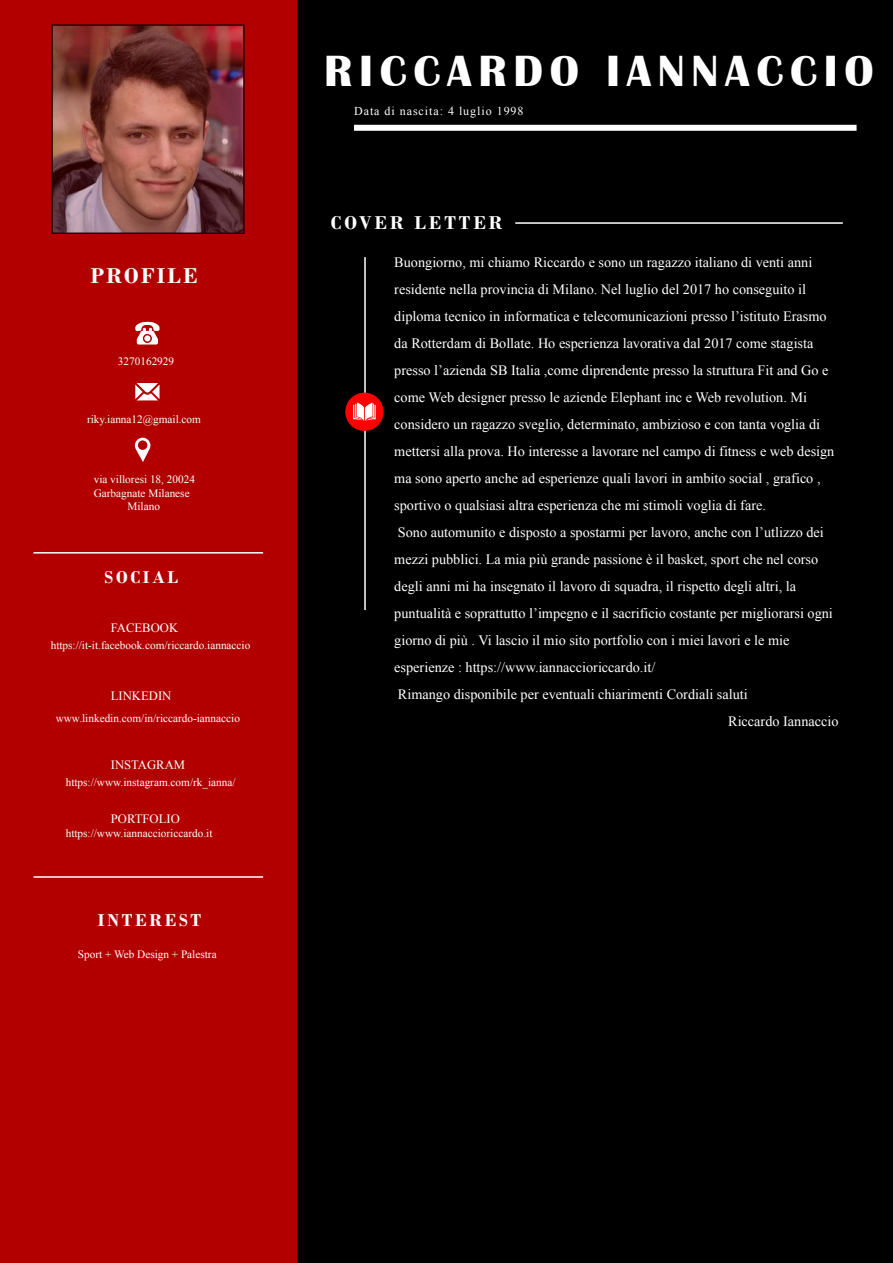
<style>
.page{position:relative;width:893px;height:1263px;background:#000}
.page>*{position:absolute;margin:0;border:0;box-sizing:border-box;transform-origin:0 0}
.t1{font:700 45px "Britannic";letter-spacing:.15em;color:#fff}
.t2{font:700 22.5px "Bodoni";letter-spacing:.1em;color:#fff}
.t3{font:700 19.5px "Bodoni";letter-spacing:.15em;color:#fff}
.t4{font:700 18px "Bodoni";letter-spacing:.15em;color:#fff}
.t5{font:14.25px "Times New Roman";color:#fff}
.t6{font:12.75px "Times New Roman";color:#fff}
.t7{font:12px "Times New Roman";letter-spacing:.08em;color:#fff}
.t8{font:11.25px/13.5px "Times New Roman";color:#fff;text-align:center}
</style>
<div class="page">
<div style="left:0;top:0;width:297px;height:1263px;background:#b20000"></div>
<svg style="left:135px;top:322px;width:25px;height:22px"></svg>
<svg style="left:135px;top:383px;width:25px;height:17px"></svg>
<svg style="left:135px;top:438px;width:15px;height:24px"></svg>
<hr style="left:33px;top:552px;width:230px;height:2px;background:#fff">
<hr style="left:33px;top:876px;width:230px;height:2px;background:#fff">
<div style="left:354px;top:125px;width:502px;height:6px;background:#fff"></div>
<hr style="left:515px;top:222px;width:328px;height:2px;background:#fff">
<hr style="left:364px;top:257px;width:2px;height:353px;background:#fff">
<div style="left:345px;top:393px;width:39px;height:38px;background:#f00;border-radius:50%"></div>
<svg style="left:353px;top:402px;width:23px;height:19px"></svg>
<img style="left:53px;top:26px;width:190px;height:206px">
<div style="left:51px;top:24px;width:194px;height:210px;border:1px solid #000"></div>
<h2 class="t2" style="left:91px;top:262px;width:108px">PROFILE</h2>
<p class="t8" style="left:118px;top:354px;width:58px">3270162929</p>
<p class="t8" style="left:87px;top:412px;width:115px">riky.ianna12@gmail.com</p>
<p class="t8" style="left:94px;top:473px;width:103px">via villoresi 18, 20024<br>Garbagnate Milanese<br>Milano</p>
<p class="t4" style="left:105px;top:566px;width:75px">SOCIAL</p>
<p class="t6" style="left:111px;top:619px;width:69px">FACEBOOK</p>
<p class="t8" style="left:51px;top:638px;width:201px">https://it-it.facebook.com/riccardo.iannaccio</p>
<p class="t6" style="left:111px;top:687px;width:62px">LINKEDIN</p>
<p class="t8" style="left:56px;top:711px;width:186px">www.linkedin.com/in/riccardo-iannaccio</p>
<p class="t6" style="left:111px;top:756px;width:76px">INSTAGRAM</p>
<p class="t8" style="left:66px;top:775px;width:171px">https://www.instagram.com/rk_ianna/</p>
<p class="t6" style="left:111px;top:810px;width:71px">PORTFOLIO</p>
<p class="t8" style="left:66px;top:826px;width:148px">https://www.iannaccioriccardo.it</p>
<p class="t4" style="left:98px;top:909px;width:105px">INTEREST</p>
<p class="t8" style="left:78px;top:947px;width:140px">Sport + Web Design + Palestra</p>
<h1 class="t1" style="left:324px;top:45px;width:551px">RICCARDO IANNACCIO</h1>
<p class="t7" style="left:354px;top:102px;width:171px">Data di nascita: 4 luglio 1998</p>
<h3 class="t3" style="left:331px;top:211px;width:173px">COVER LETTER</h3>
<p class="t5" style="left:394px;top:253px;width:419px">Buongiorno, mi chiamo Riccardo e sono un ragazzo italiano di venti anni</p>
<p class="t5" style="left:394px;top:280px;width:413px">residente nella provincia di Milano. Nel luglio del 2017 ho conseguito il</p>
<p class="t5" style="left:394px;top:307px;width:434px">diploma tecnico in informatica e telecomunicazioni presso l’istituto Erasmo</p>
<p class="t5" style="left:394px;top:334px;width:421px">da Rotterdam di Bollate. Ho esperienza lavorativa dal 2017 come stagista</p>
<p class="t5" style="left:394px;top:361px;width:436px">presso l’azienda SB Italia ,come diprendente presso la struttura Fit and Go e</p>
<p class="t5" style="left:394px;top:388px;width:414px">come Web designer presso le aziende Elephant inc e Web revolution. Mi</p>
<p class="t5" style="left:394px;top:415px;width:427px">considero un ragazzo sveglio, determinato, ambizioso e con tanta voglia di</p>
<p class="t5" style="left:394px;top:442px;width:442px">mettersi alla prova. Ho interesse a lavorare nel campo di fitness e web design</p>
<p class="t5" style="left:394px;top:469px;width:428px">ma sono aperto anche ad esperienze quali lavori in ambito social , grafico ,</p>
<p class="t5" style="left:394px;top:496px;width:373px">sportivo o qualsiasi altra esperienza che mi stimoli voglia di fare.</p>
<p class="t5" style="left:398px;top:523px;width:427px">Sono automunito e disposto a spostarmi per lavoro, anche con l’utlizzo dei</p>
<p class="t5" style="left:394px;top:550px;width:425px">mezzi pubblici. La mia più grande passione è il basket, sport che nel corso</p>
<p class="t5" style="left:394px;top:577px;width:403px">degli anni mi ha insegnato il lavoro di squadra, il rispetto degli altri, la</p>
<p class="t5" style="left:394px;top:604px;width:440px">puntualità e soprattutto l’impegno e il sacrificio costante per migliorarsi ogni</p>
<p class="t5" style="left:394px;top:631px;width:397px">giorno di più . Vi lascio il mio sito portfolio con i miei lavori e le mie</p>
<p class="t5" style="left:394px;top:658px;width:263px">esperienze : https://www.iannaccioriccardo.it/</p>
<p class="t5" style="left:398px;top:685px;width:351px">Rimango disponibile per eventuali chiarimenti Cordiali saluti</p>
<p class="t5" style="left:728px;top:712px;width:112px">Riccardo Iannaccio</p>
</div>
